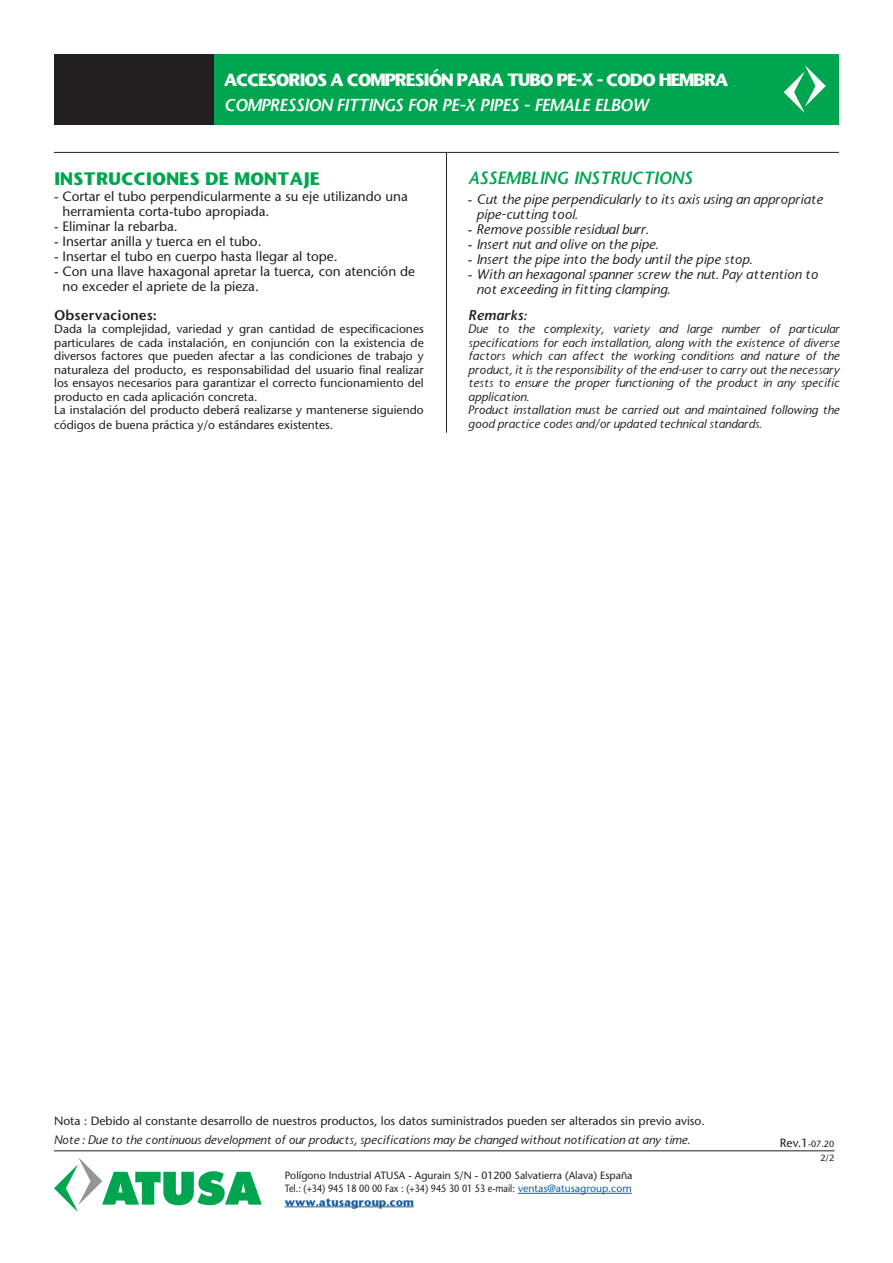
<style>
.page{position:relative;width:893px;height:1263px;background:#fff}
.page>*{position:absolute;margin:0;border:0;box-sizing:border-box;transform-origin:0 0}
.t1{font:700 16.8px "Stone Sans";color:#00a54f}
.FT-ATUSA-Subtitulos{font:italic 16.8px "Stone Sans Semi Boold";color:#00a54f}
.t2{font:700 16.5px "Stone Sans";letter-spacing:-.075em;color:#fff}
.t3{font:italic 16.5px "Stone Sans Semi Boold";letter-spacing:-.03em;color:#fff}
.t4{font:500 13.5px/15px "Stone Sans Std";color:#231f20}
.t5{font:italic 500 13.5px/15px "Stone Sans";color:#231f20}
.t6{font:13.5px "Stone Sans Semi Boold";color:#231f20}
.FT-ATUSA-Nota-Superi{font:italic 13.5px "Stone Sans Semi Boold";color:#231f20}
.FT-ATUSA-Nota-Superi-2{font:500 12px/13.5px "Stone Sans Std";color:#231f20;text-align:justify}
.FT-ATUSA-Nota-Superi-3{font:italic 500 12px/13.5px "Stone Sans";color:#231f20;text-align:justify}
.FT-ATUSA-Nota-Inferi{font:italic 500 12px "Stone Sans";color:#231f20}
.t7{font:500 10.5px "Stone Sans Std";color:#231f20;scale:.86 1}
.t8{font:500 10.5px "Stone Sans Std";color:#231f20}
.t9{font:700 10.5px "Stone Sans";color:#175d9e}
.t10{font:500 9px "Stone Sans Std";color:#231f20}
.s1{font-family:"Stone Sans Std";font-style:normal}
.s2{color:#175d9e}
.s3{font-size:12px}
</style>
<div class="page">
<hr style="left:446px;top:152px;width:1px;height:281px;background:#231f20">
<hr style="left:54px;top:152px;width:785px;height:1px;background:#231f20">
<hr style="left:54px;top:1150px;width:780px;height:1px;background:#231f20">
<svg style="left:54px;top:1158px;width:208px;height:54px"></svg>
<hr style="left:518px;top:1193px;width:114px;height:1px;background:#175d9e">
<hr style="left:285px;top:1206px;width:129px;height:1px;background:#175d9e">
<div style="left:54px;top:54px;width:227px;height:70px;background:#231f20"></div>
<div style="left:214px;top:54px;width:625px;height:70px;background:#00a54f"></div>
<svg style="left:784px;top:65px;width:42px;height:48px"></svg>
<p class="t2" style="left:224px;top:68px;width:507px">ACCESORIOS A COMPRESIÓN PARA TUBO PE-X - CODO HEMBRA</p>
<p class="t3" style="left:224px;top:95px;width:426px">COMPRESSION FITTINGS FOR PE-X PIPES - FEMALE ELBOW</p>
<p class="t1" style="left:54px;top:167px;width:268px">INSTRUCCIONES DE MONTAJE</p>
<p class="FT-ATUSA-Subtitulos" style="left:468px;top:167px;width:226px">ASSEMBLING INSTRUCTIONS</p>
<p class="t4" style="left:63px;top:189px;width:347px;text-indent:-9px">- Cortar el tubo perpendicularmente a su eje utilizando una herramienta corta-tubo apropiada.</p>
<p class="t4" style="left:54px;top:219px;width:125px">- Eliminar la rebarba.</p>
<p class="t4" style="left:54px;top:234px;width:209px">- Insertar anilla y tuerca en el tubo.</p>
<p class="t4" style="left:54px;top:249px;width:285px">- Insertar el tubo en cuerpo hasta llegar al tope.</p>
<p class="t4" style="left:63px;top:264px;width:354px;text-indent:-9px">- Con una llave haxagonal apretar la tuerca, con atención de no exceder el apriete de la pieza.</p>
<p class="t6" style="left:54px;top:306px;width:104px">Observaciones:</p>
<p class="FT-ATUSA-Nota-Superi-2" style="left:54px;top:322px;width:371px">Dada la complejidad, variedad y gran cantidad de especificaciones particulares de cada instalación, en conjunción con la existencia de diversos factores que pueden afectar a las condiciones de trabajo y naturaleza del producto, es responsabilidad del usuario final realizar los ensayos necesarios para garantizar el correcto funcionamiento del producto en cada aplicación concreta.</p>
<p class="FT-ATUSA-Nota-Superi-2" style="left:54px;top:403px;width:371px;line-height:15px">La instalación del producto deberá realizarse y mantenerse siguiendo códigos de buena práctica y/o estándares existentes.</p>
<p class="t5" style="left:476px;top:192px;width:348px;text-indent:-9px"><span class="s1">-</span> Cut the pipe perpendicularly to its axis using an appropriate pipe-cutting tool.</p>
<p class="t5" style="left:468px;top:222px;width:182px"><span class="s1">-</span> Remove possible residual burr.</p>
<p class="t5" style="left:468px;top:237px;width:192px"><span class="s1">-</span> Insert nut and olive on the pipe.</p>
<p class="t5" style="left:468px;top:252px;width:286px"><span class="s1">-</span> Insert the pipe into the body until the pipe stop.</p>
<p class="t5" style="left:476px;top:267px;width:343px;text-indent:-9px"><span class="s1">-</span> With an hexagonal spanner screw the nut. Pay attention to not exceeding in fitting clamping.</p>
<p class="FT-ATUSA-Nota-Superi" style="left:468px;top:306px;width:60px">Remarks:</p>
<p class="FT-ATUSA-Nota-Superi-3" style="left:468px;top:323px;width:373px">Due to the complexity, variety and large number of particular specifications for each installation, along with the existence of diverse factors which can affect the working conditions and nature of the product, it is the responsibility of the end-user to carry out the necessary tests to ensure the proper functioning of the product in any specific application.</p>
<p class="FT-ATUSA-Nota-Superi-3" style="left:468px;top:404px;width:373px">Product installation must be carried out and maintained following the good practice codes and/or updated technical standards.</p>
<p class="FT-ATUSA-Nota-Superi-2" style="left:54px;top:1114px;width:652px">Nota : Debido al constante desarrollo de nuestros productos, los datos suministrados pueden ser alterados sin previo aviso.</p>
<p class="FT-ATUSA-Nota-Inferi" style="left:54px;top:1133px;width:637px">Note : Due to the continuous development of our products, specifications may be changed without notification at any time.</p>
<p class="t8" style="left:285px;top:1169px;width:349px">Polígono Industrial ATUSA - Agurain S/N - 01200 Salvatierra (Alava) España</p>
<p class="t7" style="left:285px;top:1182px;width:405px">Tel.: (+34) 945 18 00 00 Fax : (+34) 945 30 01 53 e-mail: <span class="s2">ventas@atusagroup.com</span></p>
<p class="t9" style="left:285px;top:1195px;width:131px">www.atusagroup.com</p>
<p class="t10" style="left:780px;top:1138px;width:56px"><span class="s3">Rev.1</span>-07.20</p>
<p class="t10" style="left:820px;top:1152px;width:15px">2/2</p>
</div>
